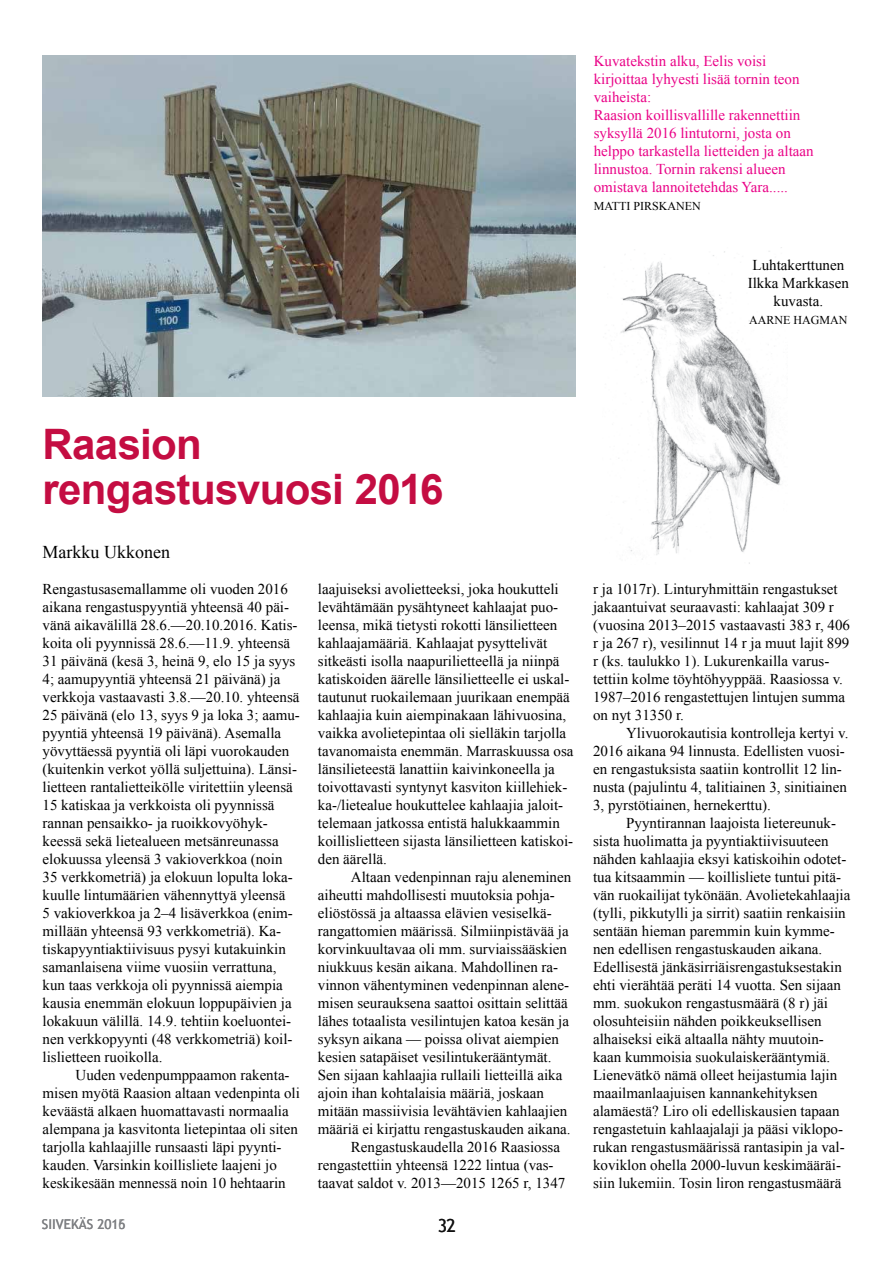
<style>
.page{position:relative;width:893px;height:1263px;background:#fff}
.page>*{position:absolute;margin:0;border:0;box-sizing:border-box;transform-origin:0 0}
.t1{font:700 42px/45px "Arial";letter-spacing:-.015em;color:#c40d42}
.t2{font:18px "Times New Roman";color:#000}
.t3{font:18px "Trebuchet MS";color:#000}
.t4{font:15px/18px "Times New Roman";color:#000}
.t5{font:15px/18px "Times New Roman";color:#ea0287}
.t6{font:13.5px "Trebuchet MS";color:#808285}
.t7{font:12px "Times New Roman";color:#000}
</style>
<div class="page">
<img style="left:43px;top:55px;width:532px;height:341px">
<img style="left:618px;top:251px;width:163px;height:313px">
<p class="t5" style="left:594px;top:51px;width:221px">Kuvatekstin alku, Eelis voisi kirjoittaa lyhyesti lisää tornin teon vaiheista:<br>Raasion koillisvallille rakennettiin syksyllä 2016 lintutorni, josta on helppo tarkastella lietteiden ja altaan linnustoa. Tornin rakensi alueen omistava lannoitetehdas Yara.....</p>
<p class="t7" style="left:594px;top:198px;width:108px">MATTI PIRSKANEN</p>
<p class="t4" style="left:748px;top:256px;width:103px;text-align:center">Luhtakerttunen<br>Ilkka Markkasen kuvasta.</p>
<p class="t7" style="left:749px;top:312px;width:100px">AARNE HAGMAN</p>
<h1 class="t1" style="left:43px;top:423px;width:403px">Raasion rengastusvuosi 2016</h1>
<p class="t2" style="left:43px;top:540px;width:129px">Markku Ukkonen</p>
<p class="t4" style="left:43px;top:580px;width:259px">Rengastusasemallamme oli vuoden 2016 aikana rengastuspyyntiä yhteensä 40 päi&shy;vänä aikavälillä 28.6.—20.10.2016. Katis&shy;koita oli pyynnissä 28.6.—11.9. yhteensä 31 päivänä (kesä 3, heinä 9, elo 15 ja syys 4; aamupyyntiä yhteensä 21 päivänä) ja verkkoja vastaavasti 3.8.—20.10. yhteensä 25 päivänä (elo 13, syys 9 ja loka 3; aamu&shy;pyyntiä yhteensä 19 päivänä). Asemalla yövyttäessä pyyntiä oli läpi vuorokauden (kuitenkin verkot yöllä suljettuina). Länsi&shy;lietteen rantalietteikölle viritettiin yleensä 15 katiskaa ja verkkoista oli pyynnissä rannan pensaikko- ja ruoikkovyöhyk&shy;keessä sekä lietealueen metsänreunassa elokuussa yleensä 3 vakioverkkoa (noin 35 verkkometriä) ja elokuun lopulta loka&shy;kuulle lintumäärien vähennyttyä yleensä<br>5 vakioverkkoa ja 2–4 lisäverkkoa (enim&shy;millään yhteensä 93 verkkometriä). Ka&shy;tiskapyyntiaktiivisuus pysyi kutakuinkin samanlaisena viime vuosiin verrattuna, kun taas verkkoja oli pyynnissä aiempia kausia enemmän elokuun loppupäivien ja lokakuun välillä. 14.9. tehtiin koeluontei&shy;nen verkkopyynti (48 verkkometriä) koil&shy;lislietteen ruoikolla.</p>
<p class="t4" style="left:43px;top:1066px;width:259px;text-indent:33px">Uuden vedenpumppaamon rakenta&shy;misen myötä Raasion altaan vedenpinta oli keväästä alkaen huomattavasti normaalia alempana ja kasvitonta lietepintaa oli siten tarjolla kahlaajille runsaasti läpi pyynti&shy;kauden. Varsinkin koillisliete laajeni jo keskikesään mennessä noin 10 hehtaarin</p>
<p class="t4" style="left:318px;top:580px;width:257px">laajuiseksi avolietteeksi, joka houkutteli levähtämään pysähtyneet kahlaajat puo&shy;leensa, mikä tietysti rokotti länsilietteen kahlaajamääriä. Kahlaajat pysyttelivät sitkeästi isolla naapurilietteellä ja niinpä katiskoiden äärelle länsilietteelle ei uskal&shy;tautunut ruokailemaan juurikaan enempää kahlaajia kuin aiempinakaan lähivuosina, vaikka avolietepintaa oli sielläkin tarjolla tavanomaista enemmän. Marraskuussa osa länsilieteestä lanattiin kaivinkoneella ja toivottavasti syntynyt kasviton kiillehiek&shy;ka-/lietealue houkuttelee kahlaajia jaloit&shy;telemaan jatkossa entistä halukkaammin koillislietteen sijasta länsilietteen katiskoi&shy;den äärellä.</p>
<p class="t4" style="left:351px;top:868px;width:222px">Altaan vedenpinnan raju aleneminen</p>
<p class="t4" style="left:318px;top:886px;width:239px">aiheutti mahdollisesti muutoksia pohja-</p>
<p class="t4" style="left:318px;top:904px;width:236px">eliöstössä ja altaassa elävien vesiselkä-</p>
<p class="t4" style="left:318px;top:922px;width:252px">rangattomien määrissä. Silmiinpistävää ja</p>
<p class="t4" style="left:318px;top:940px;width:251px">korvinkuultavaa oli mm. surviaissääskien</p>
<p class="t4" style="left:318px;top:958px;width:242px">niukkuus kesän aikana. Mahdollinen ra-</p>
<p class="t4" style="left:318px;top:976px;width:253px">vinnon vähentyminen vedenpinnan alene-</p>
<p class="t4" style="left:318px;top:994px;width:251px">misen seurauksena saattoi osittain selittää</p>
<p class="t4" style="left:318px;top:1012px;width:253px">lähes totaalista vesilintujen katoa kesän ja</p>
<p class="t4" style="left:318px;top:1030px;width:243px">syksyn aikana — poissa olivat aiempien</p>
<p class="t4" style="left:318px;top:1048px;width:235px">kesien satapäiset vesilintukerääntymät.</p>
<p class="t4" style="left:318px;top:1066px;width:246px">Sen sijaan kahlaajia rullaili lietteillä aika</p>
<p class="t4" style="left:318px;top:1084px;width:228px">ajoin ihan kohtalaisia määriä, joskaan</p>
<p class="t4" style="left:318px;top:1102px;width:251px">mitään massiivisia levähtävien kahlaajien</p>
<p class="t4" style="left:318px;top:1120px;width:254px">määriä ei kirjattu rengastuskauden aikana.</p>
<p class="t4" style="left:351px;top:1138px;width:211px">Rengastuskaudella 2016 Raasiossa</p>
<p class="t4" style="left:318px;top:1156px;width:237px">rengastettiin yhteensä 1222 lintua (vas-</p>
<p class="t4" style="left:318px;top:1174px;width:249px">taavat saldot v. 2013—2015 1265 r, 1347</p>
<p class="t6" style="left:42px;top:1216px;width:85px">SIIVEKÄS 2015</p>
<p class="t3" style="left:437px;top:1215px;width:20px">32</p>
<p class="t6" style="left:119px;top:1216px;width:9px">6</p>
<p class="t4" style="left:593px;top:580px;width:258px">r ja 1017r). Linturyhmittäin rengastukset jakaantuivat seuraavasti: kahlaajat 309 r (vuosina 2013–2015 vastaavasti 383 r, 406 r ja 267 r), vesilinnut 14 r ja muut lajit 899 r (ks. taulukko 1). Lukurenkailla varus&shy;tettiin kolme töyhtöhyyppää. Raasiossa v.<br>1987–2016 rengastettujen lintujen summa on nyt 31350 r.</p>
<p class="t4" style="left:593px;top:724px;width:257px;text-indent:33px">Ylivuorokautisia kontrolleja kertyi v.<br>2016 aikana 94 linnusta. Edellisten vuosi&shy;en rengastuksista saatiin kontrollit 12 lin&shy;nusta (pajulintu 4, talitiainen 3, sinitiainen 3, pyrstötiainen, hernekerttu).</p>
<p class="t4" style="left:593px;top:814px;width:259px;text-indent:33px">Pyyntirannan laajoista lietereunuk&shy;sista huolimatta ja pyyntiaktiivisuuteen nähden kahlaajia eksyi katiskoihin odotet&shy;tua kitsaammin — koillisliete tuntui pitä&shy;vän ruokailijat tykönään. Avolietekahlaajia (tylli, pikkutylli ja sirrit) saatiin renkaisiin sentään hieman paremmin kuin kymme&shy;nen edellisen rengastuskauden aikana.<br>Edellisestä jänkäsirriäisrengastuksestakin ehti vierähtää peräti 14 vuotta. Sen sijaan mm. suokukon rengastusmäärä (8 r) jäi olosuhteisiin nähden poikkeuksellisen alhaiseksi eikä altaalla nähty muutoin&shy;kaan kummoisia suokulaiskerääntymiä.<br>Lienevätkö nämä olleet heijastumia lajin maailmanlaajuisen kannankehityksen alamäestä? Liro oli edelliskausien tapaan rengastetuin kahlaajalaji ja pääsi viklopo&shy;rukan rengastusmäärissä rantasipin ja val&shy;koviklon ohella 2000-luvun keskimääräi&shy;siin lukemiin. Tosin liron rengastusmäärä</p>
</div>
